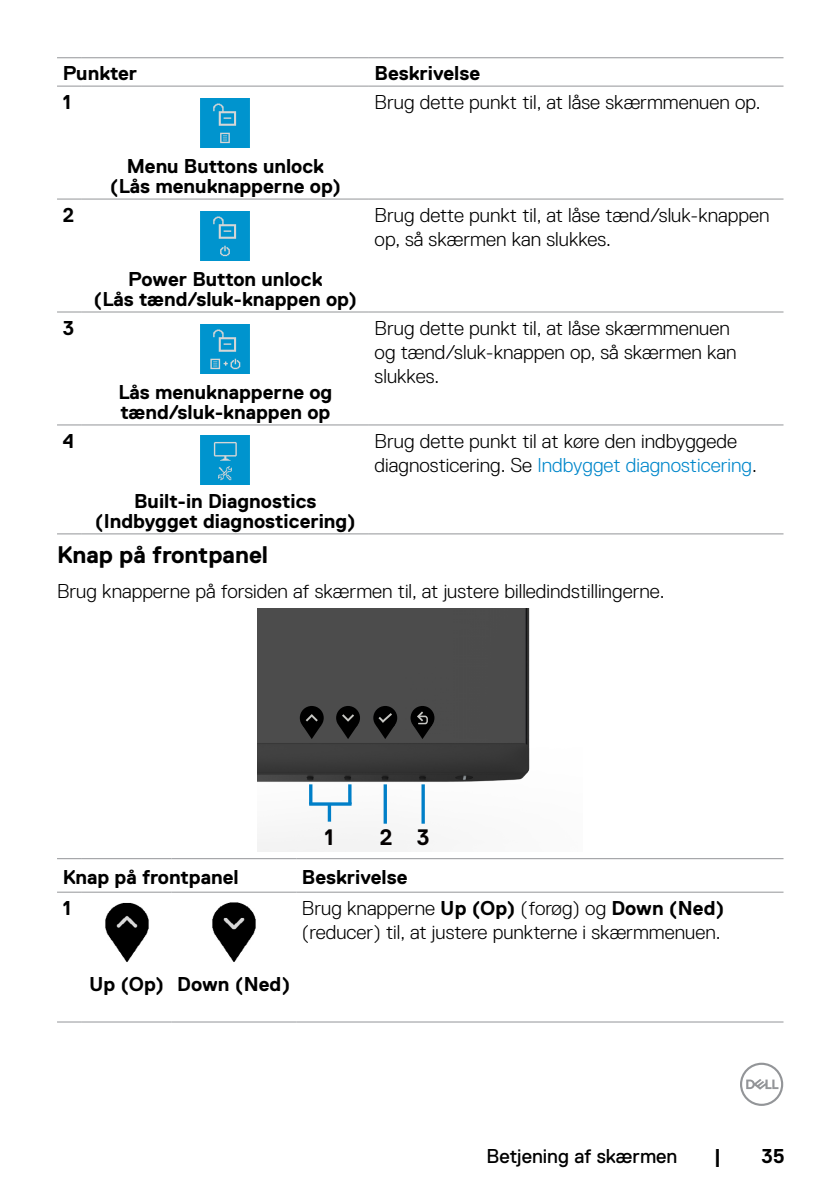
<style>
.page{position:relative;width:840px;height:1191px;background:#fff}
.page>*{position:absolute;margin:0;border:0;box-sizing:border-box;transform-origin:0 0}
.t1{font:700 24px "Dell Replica";color:#000}
.t2{font:700 22.4px "Dell Replica";color:#030000}
.t3{font:300 20px/24px "Dell Replica";color:#000}
.t4{font:700 20px/20px "Dell Replica";color:#000;text-align:center}
.t5{font:20px "Dell Replica";color:#000}
.s1{color:#0087cb}
.s2{font-weight:700}
</style>
<div class="page">
<svg style="left:740px;top:1062px;width:42px;height:44px"></svg>
<svg style="left:57px;top:57px;width:25px;height:1px"></svg>
<hr style="left:82px;top:57px;width:287px;height:1px;background:#939598">
<svg style="left:57px;top:86px;width:25px;height:1px"></svg>
<hr style="left:82px;top:86px;width:287px;height:1px;background:#939598">
<hr style="left:369px;top:57px;width:414px;height:1px;background:#939598">
<hr style="left:369px;top:86px;width:414px;height:1px;background:#939598">
<svg style="left:57px;top:199px;width:25px;height:1px"></svg>
<hr style="left:82px;top:199px;width:287px;height:1px;background:#939598">
<hr style="left:369px;top:199px;width:414px;height:1px;background:#939598">
<svg style="left:57px;top:312px;width:25px;height:1px"></svg>
<hr style="left:82px;top:312px;width:287px;height:1px;background:#939598">
<hr style="left:369px;top:312px;width:414px;height:1px;background:#939598">
<svg style="left:57px;top:424px;width:25px;height:1px"></svg>
<svg style="left:57px;top:533px;width:25px;height:1px"></svg>
<hr style="left:82px;top:424px;width:287px;height:1px;background:#939598">
<hr style="left:82px;top:533px;width:287px;height:1px;background:#939598">
<hr style="left:369px;top:424px;width:414px;height:1px;background:#939598">
<hr style="left:369px;top:533px;width:414px;height:1px;background:#939598">
<img style="left:201px;top:99px;width:49px;height:49px">
<img style="left:201px;top:212px;width:49px;height:49px">
<img style="left:201px;top:325px;width:49px;height:48px">
<img style="left:201px;top:435px;width:49px;height:49px">
<img style="left:258px;top:608px;width:272px;height:244px">
<div style="left:299px;top:706px;width:24px;height:24px;background:#000;border-radius:50%"></div>
<svg style="left:302px;top:725px;width:19px;height:14px"></svg>
<svg style="left:305px;top:714px;width:8px;height:7px"></svg>
<svg style="left:310px;top:714px;width:7px;height:7px"></svg>
<div style="left:336px;top:706px;width:24px;height:24px;background:#000;border-radius:50%"></div>
<svg style="left:338px;top:725px;width:19px;height:14px"></svg>
<svg style="left:342px;top:714px;width:7px;height:7px"></svg>
<svg style="left:347px;top:714px;width:7px;height:7px"></svg>
<div style="left:373px;top:706px;width:24px;height:24px;background:#000;border-radius:50%"></div>
<svg style="left:376px;top:717px;width:19px;height:22px"></svg>
<svg style="left:381px;top:713px;width:11px;height:9px"></svg>
<div style="left:410px;top:706px;width:24px;height:24px;background:#000;border-radius:50%"></div>
<svg style="left:413px;top:711px;width:19px;height:28px"></svg>
<hr style="left:421px;top:784px;width:3px;height:39px;background:#007fc8">
<svg style="left:383px;top:784px;width:4px;height:39px"></svg>
<hr style="left:348px;top:784px;width:3px;height:20px;background:#007fc8">
<hr style="left:309px;top:784px;width:3px;height:20px;background:#007fc8">
<hr style="left:309px;top:802px;width:42px;height:3px;background:#007fc8">
<svg style="left:327px;top:805px;width:4px;height:16px"></svg>
<svg style="left:57px;top:858px;width:25px;height:1px"></svg>
<hr style="left:82px;top:858px;width:89px;height:1px;background:#939598">
<hr style="left:171px;top:858px;width:125px;height:1px;background:#939598">
<hr style="left:296px;top:858px;width:487px;height:1px;background:#939598">
<svg style="left:57px;top:891px;width:25px;height:1px"></svg>
<hr style="left:82px;top:891px;width:89px;height:1px;background:#939598">
<hr style="left:171px;top:891px;width:125px;height:1px;background:#939598">
<hr style="left:296px;top:891px;width:487px;height:1px;background:#939598">
<svg style="left:57px;top:1021px;width:25px;height:1px"></svg>
<hr style="left:82px;top:1021px;width:89px;height:1px;background:#939598">
<hr style="left:171px;top:1021px;width:125px;height:1px;background:#939598">
<hr style="left:296px;top:1021px;width:487px;height:1px;background:#939598">
<img style="left:105px;top:902px;width:44px;height:60px">
<img style="left:212px;top:902px;width:44px;height:60px">
<p class="t4" style="left:63px;top:64px;width:76px">Punkter</p>
<p class="t4" style="left:374px;top:64px;width:107px">Beskrivelse</p>
<p class="t4" style="left:63px;top:92px;width:10px">1</p>
<p class="t3" style="left:374px;top:90px;width:387px">Brug dette punkt til, at låse skærmmenuen op.</p>
<p class="t4" style="left:110px;top:156px;width:232px">Menu Buttons unlock (Lås menuknapperne op)</p>
<p class="t4" style="left:63px;top:205px;width:13px">2</p>
<p class="t3" style="left:374px;top:203px;width:396px">Brug dette punkt til, at låse tænd/sluk-knappen op, så skærmen kan slukkes.</p>
<p class="t4" style="left:93px;top:269px;width:265px">Power Button unlock<br>(Lås tænd/sluk-knappen op)</p>
<p class="t4" style="left:63px;top:318px;width:13px">3</p>
<p class="t4" style="left:118px;top:382px;width:215px;text-align:left">Lås menuknapperne og tænd/sluk-knappen op</p>
<p class="t3" style="left:374px;top:316px;width:363px">Brug dette punkt til, at låse skærmmenuen og tænd/sluk-knappen op, så skærmen kan slukkes.</p>
<p class="t4" style="left:63px;top:431px;width:13px">4</p>
<p class="t3" style="left:374px;top:429px;width:383px">Brug dette punkt til at køre den indbyggede diagnosticering. Se <span class="s1">Indbygget diagnosticering</span>.</p>
<p class="t4" style="left:95px;top:491px;width:262px">Built-in Diagnostics (Indbygget diagnosticering)</p>
<p class="t1" style="left:57px;top:541px;width:212px">Knap på frontpanel</p>
<p class="t3" style="left:57px;top:579px;width:608px">Brug knapperne på forsiden af skærmen til, at justere billedindstillingerne.</p>
<p class="t2" style="left:324px;top:825px;width:11px">1</p>
<p class="t2" style="left:379px;top:825px;width:51px">2 3</p>
<p class="t4" style="left:63px;top:867px;width:177px">Knap på frontpanel</p>
<p class="t4" style="left:302px;top:867px;width:107px">Beskrivelse</p>
<p class="t4" style="left:63px;top:898px;width:10px">1</p>
<p class="t3" style="left:302px;top:896px;width:424px">Brug knapperne <span class="s2">Up (Op)</span> (forøg) og <span class="s2">Down (Ned) </span>(reducer) til, at justere punkterne i skærmmenuen.</p>
<p class="t4" style="left:89px;top:974px;width:203px">Up (Op) Down (Ned)</p>
<p class="t5" style="left:486px;top:1144px;width:192px">Betjening af skærmen</p>
<p class="t4" style="left:713px;top:1145px;width:9px">|</p>
<p class="t4" style="left:761px;top:1145px;width:25px">35</p>
</div>
